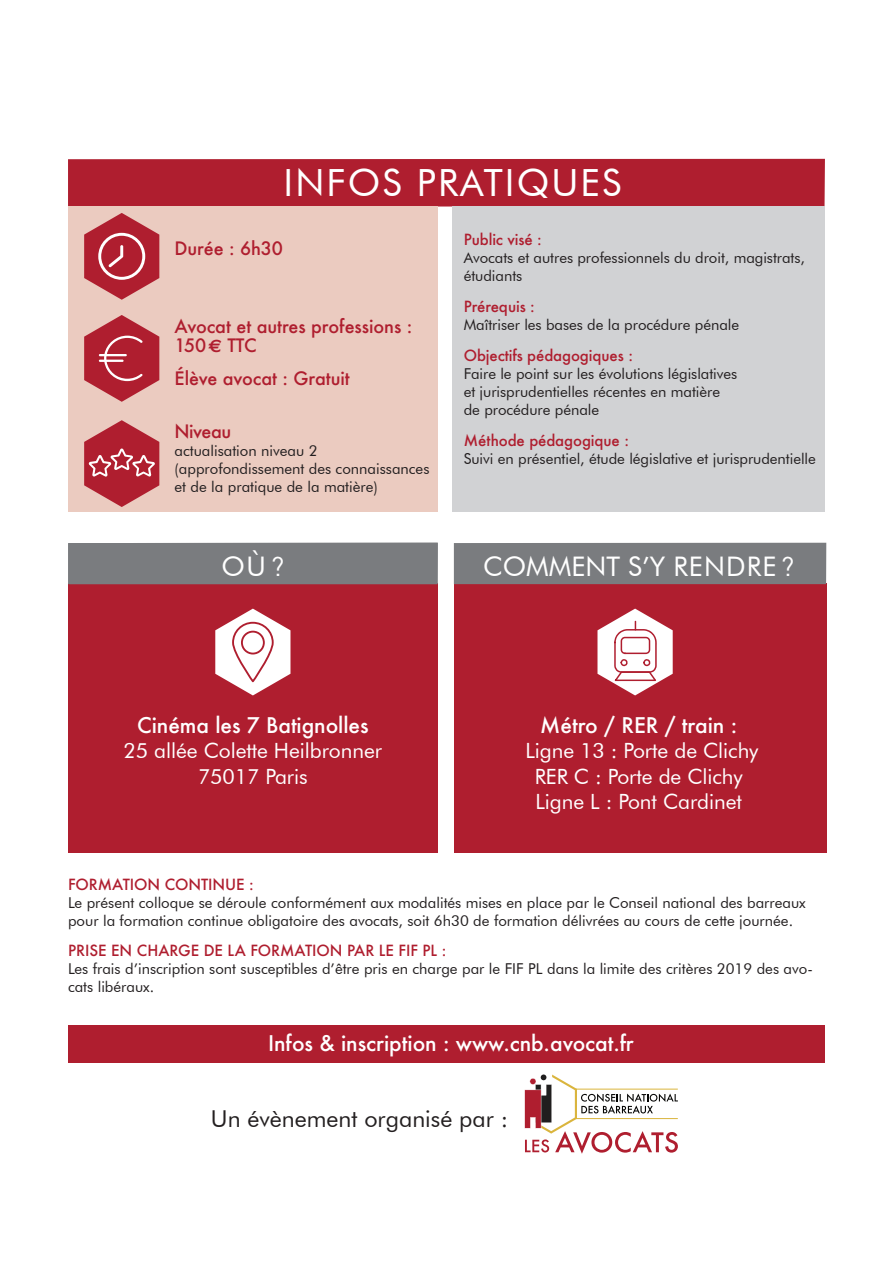
<style>
.page{position:relative;width:893px;height:1263px;background:#fff}
.page>*{position:absolute;margin:0;border:0;box-sizing:border-box;transform-origin:0 0}
.t1{font:37.5px "Futura BT";letter-spacing:.055em;color:#fff}
.t2{font:27px "Futura BT";color:#fff}
.t3{font:27px "Futura BT";letter-spacing:.02em;color:#fff}
.t4{font:23.25px "Futura BT";color:#231f20}
.t5{font:21px "Futura BT";letter-spacing:-.005em;color:#fff}
.t6{font:500 21px "Futura";letter-spacing:-.005em;color:#fff}
.t7{font:500 18px/19.5px "Futura";letter-spacing:-.005em;color:#af1e2f}
.t8{font:15px/18px "Futura BT";color:#231f20}
.t9{font:500 15px "Futura";letter-spacing:-.005em;color:#af1e2f}
.s1{font-family:"Futura";font-weight:500;color:#af1e2f}
.s2{font-family:"Euro Sans";font-weight:700}
.s3{font-family:"DIN Pro"}
</style>
<div class="page">
<div style="left:68px;top:1025px;width:757px;height:38px;background:#af1e2f"></div>
<div style="left:68px;top:159px;width:757px;height:47px;background:#af1e2f"></div>
<svg style="left:524px;top:1074px;width:154px;height:80px"></svg>
<div style="left:68px;top:206px;width:370px;height:306px;background:#ebcbc0"></div>
<div style="left:452px;top:206px;width:373px;height:306px;background:#d1d2d4"></div>
<svg style="left:84px;top:213px;width:75px;height:87px"></svg>
<svg style="left:84px;top:315px;width:75px;height:87px"></svg>
<svg style="left:84px;top:420px;width:75px;height:87px"></svg>
<div style="left:68px;top:584px;width:370px;height:269px;background:#af1e2f"></div>
<div style="left:454px;top:584px;width:372px;height:269px;background:#af1e2f"></div>
<div style="left:69px;top:543px;width:369px;height:41px;background:#7a7c7f"></div>
<div style="left:454px;top:543px;width:372px;height:41px;background:#7a7c7f"></div>
<svg style="left:215px;top:609px;width:75px;height:86px"></svg>
<svg style="left:597px;top:609px;width:76px;height:86px"></svg>
<p class="t1" style="left:284px;top:160px;width:339px">INFOS PRATIQUES</p>
<p class="t7" style="left:175px;top:238px;width:110px">Durée : 6h30</p>
<p class="t8" style="left:464px;top:231px;width:343px"><span class="s1">Public visé :<br></span>Avocats et autres professionnels du droit, magistrats, étudiants</p>
<p class="t8" style="left:464px;top:298px;width:277px"><span class="s1">Prérequis :<br></span>Maîtriser les bases de la procédure pénale</p>
<p class="t8" style="left:464px;top:346px;width:275px"><span class="s1">Objectifs pédagogiques :<br></span>Faire le point sur les évolutions législatives et jurisprudentielles récentes en matière de procédure pénale</p>
<p class="t8" style="left:464px;top:431px;width:354px"><span class="s1">Méthode pédagogique :<br></span>Suivi en présentiel, étude législative et jurisprudentielle</p>
<p class="t7" style="left:175px;top:316px;width:239px">Avocat et autres professions :<br>150<span class="s2">€</span> TTC</p>
<p class="t7" style="left:175px;top:368px;width:177px">Élève avocat : Gratuit</p>
<p class="t7" style="left:175px;top:422px;width:58px">Niveau</p>
<p class="t8" style="left:175px;top:442px;width:256px">actualisation niveau 2 (approfondissement des connaissances et de la pratique de la matière)</p>
<p class="t3" style="left:221px;top:550px;width:64px">OÙ<span class="s3">?</span></p>
<p class="t2" style="left:483px;top:550px;width:313px">COMMENT S’Y RENDRE <span class="s3">?</span></p>
<p class="t6" style="left:137px;top:710px;width:233px">Cinéma les 7 Batignolles</p>
<p class="t5" style="left:124px;top:738px;width:260px">25 allée Colette Heilbronner</p>
<p class="t5" style="left:198px;top:763px;width:111px">75017 Paris</p>
<p class="t6" style="left:540px;top:710px;width:198px">Métro / RER / train :</p>
<p class="t5" style="left:525px;top:738px;width:235px">Ligne 13 : Porte de Clichy</p>
<p class="t5" style="left:535px;top:763px;width:210px">RER C : Porte de Clichy</p>
<p class="t5" style="left:535px;top:789px;width:208px">Ligne L : Pont Cardinet</p>
<p class="t9" style="left:68px;top:874px;width:187px">FORMATION CONTINUE :</p>
<p class="t8" style="left:68px;top:893px;width:739px">Le présent colloque se déroule conformément aux modalités mises en place par le Conseil national des barreaux pour la formation continue obligatoire des avocats, soit 6h30 de formation délivrées au cours de cette journée.</p>
<p class="t9" style="left:68px;top:940px;width:380px">PRISE EN CHARGE DE LA FORMATION PAR LE FIF PL :</p>
<p class="t8" style="left:68px;top:960px;width:747px">Les frais d’inscription sont susceptibles d’être pris en charge par le FIF PL dans la limite des critères 2019 des avo&shy;cats libéraux.</p>
<p class="t6" style="left:268px;top:1029px;width:367px">Infos &amp; inscription : www.cnb.avocat.fr</p>
<p class="t4" style="left:211px;top:1104px;width:299px">Un évènement organisé par :</p>
</div>
